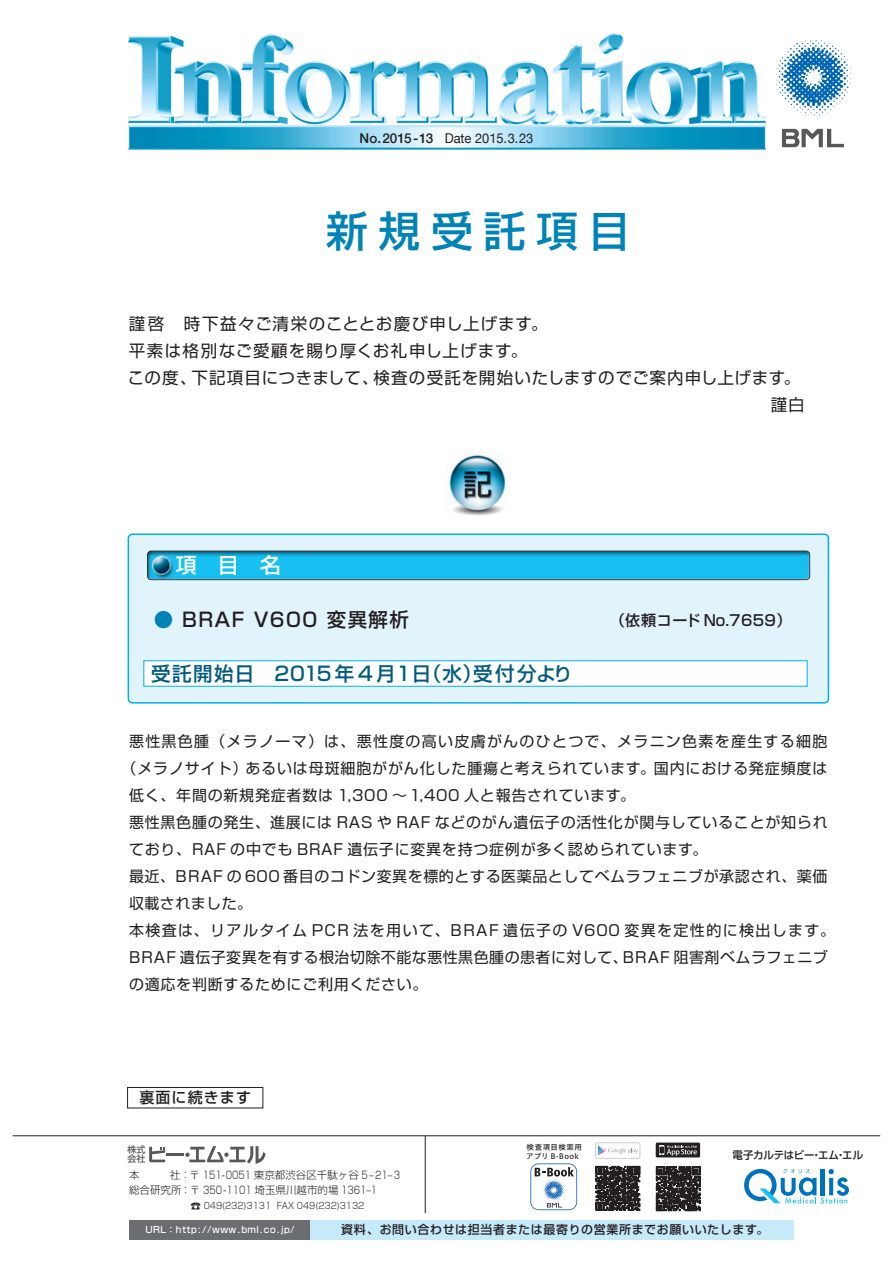
<style>
.page{position:relative;width:893px;height:1263px;background:#fff}
.page>*{position:absolute;margin:0;border:0;box-sizing:border-box;transform-origin:0 0}
.t1{font:500 42px "Shin Go Pro";letter-spacing:.25em;color:#0083b6}
.t2{font:500 21px "Shin Go Pro";color:#fff}
.t3{font:500 19.5px "Shin Go Pro";letter-spacing:.06em;color:#005b7f}
.t4{font:500 19.5px "Shin Go Pro";letter-spacing:.075em;color:#231f20}
.t5{font:16.5px "Shin Go Pro";letter-spacing:.055em;color:#231f20}
.t6{font:15px "Shin Go Pro";letter-spacing:.05em;color:#231f20}
.t7{font:15px "Shin Go Pro";letter-spacing:.03em;color:#231f20}
.t8{font:15px "Shin Go Pro";letter-spacing:.09em;color:#231f20}
.t9{font:15px "Shin Go Pro";letter-spacing:.085em;color:#231f20}
.t10{font:500 15px "Shin Go Pro";letter-spacing:.025em;color:#231f20}
.t11{font:500 15px "Shin Go Pro";letter-spacing:.075em;color:#231f20}
.t12{font:13.5px "Helvetica Neue";color:#231f20;scale:.95 1}
.t13{font:500 12px "Shin Go Pro";letter-spacing:.05em;color:#231f20}
.t14{font:300 10.5px/15px "Shin Go Pro";color:#231f20}
.t15{font:500 10.5px "Shin Go Pro";letter-spacing:-.025em;color:#231f20}
.t16{font:300 9px "Shin Go Pro";color:#231f20;scale:.9 1}
.t17{font:500 9px "Shin Go Pro";letter-spacing:.05em;color:#fff}
.t18{font:500 9px/9.4px "Shin Go Pro";color:#57585a}
.t19{font:7.5px/9px "Hiragino UD Sans Std W5";letter-spacing:.05em;color:#231f20}
.s1{font-weight:500}
.s2{color:#0083b6}
.s3{font-size:10.5px}
</style>
<div class="page">
<img style="left:128px;top:33px;width:663px;height:117px">
<svg style="left:776px;top:40px;width:75px;height:75px"></svg>
<svg style="left:782px;top:129px;width:62px;height:18px"></svg>
<hr style="left:425px;top:1136px;width:1px;height:77px;background:#231f20">
<hr style="left:13px;top:1135px;width:867px;height:1px;background:#231f20">
<div style="left:310px;top:1220px;width:484px;height:19px;background:#c6eafa"></div>
<div style="left:130px;top:1220px;width:180px;height:19px;background:#6c6d70"></div>
<svg style="left:744px;top:1169px;width:105px;height:34px"></svg>
<div style="left:128px;top:534px;width:700px;height:169px;background:#e1f4fc;border-radius:4px"></div>
<div style="left:128px;top:533px;width:701px;height:171px;border:2px solid #00aeef;border-radius:4px"></div>
<img style="left:447px;top:453px;width:59px;height:63px">
<img style="left:147px;top:550px;width:663px;height:30px">
<div style="left:144px;top:661px;width:663px;height:25px;background:#fff"></div>
<div style="left:144px;top:660px;width:663px;height:26px;border:1px solid #00aeef"></div>
<svg style="left:149px;top:1147px;width:16px;height:15px"></svg>
<hr style="left:166px;top:1153px;width:18px;height:3px;background:#57585a">
<svg style="left:185px;top:1146px;width:81px;height:18px"></svg>
<svg style="left:529px;top:1162px;width:50px;height:50px"></svg>
<svg style="left:530px;top:1163px;width:47px;height:47px"></svg>
<svg style="left:655px;top:1142px;width:45px;height:16px"></svg>
<svg style="left:655px;top:1166px;width:46px;height:46px"></svg>
<svg style="left:656px;top:1167px;width:44px;height:44px"></svg>
<svg style="left:595px;top:1143px;width:45px;height:15px"></svg>
<svg style="left:595px;top:1165px;width:46px;height:46px"></svg>
<svg style="left:596px;top:1166px;width:44px;height:44px"></svg>
<div style="left:127px;top:1087px;width:136px;height:21px;border:1px solid #231f20"></div>
<p class="t12" style="left:360px;top:128px;width:184px"><span class="s1">No.2015-13</span> Date 2015.3.23</p>
<h1 class="t1" style="left:326px;top:196px;width:306px">新規受託項目</h1>
<p class="t5" style="left:129px;top:310px;width:420px">謹啓　時下益々ご清栄のこととお慶び申し上げます。</p>
<p class="t5" style="left:129px;top:338px;width:400px">平素は格別なご愛顧を賜り厚くお礼申し上げます。</p>
<p class="t5" style="left:128px;top:364px;width:674px">この度、下記項目につきまして、検査の受託を開始いたしますのでご案内申し上げます。</p>
<p class="t5" style="left:771px;top:391px;width:35px">謹白</p>
<h2 class="t2" style="left:176px;top:548px;width:106px">項　目　名</h2>
<h3 class="t4" style="left:154px;top:603px;width:257px"><span class="s2">●</span> BRAF V600 変異解析</h3>
<p class="t10" style="left:610px;top:608px;width:183px">（依頼コード No.7659）</p>
<h3 class="t3" style="left:151px;top:657px;width:423px">受託開始日　2015年 4月1日（水）受付分より</h3>
<p class="t9" style="left:129px;top:729px;width:700px">悪性黒色腫（メラノーマ）は、悪性度の高い皮膚がんのひとつで、メラニン色素を産生する細胞</p>
<p class="t6" style="left:122px;top:756px;width:707px">（メラノサイト）あるいは母斑細胞ががん化した腫瘍と考えられています。国内における発症頻度は</p>
<p class="t6" style="left:129px;top:783px;width:508px">低く、年間の新規発症者数は 1,300 〜1,400 人と報告されています。</p>
<p class="t6" style="left:129px;top:810px;width:700px">悪性黒色腫の発生、進展には RAS や RAF などのがん遺伝子の活性化が関与していることが知られ</p>
<p class="t6" style="left:129px;top:837px;width:580px">ており、RAF の中でも BRAF 遺伝子に変異を持つ症例が多く認められています。</p>
<p class="t6" style="left:129px;top:864px;width:700px">最近、BRAF の600 番目のコドン変異を標的とする医薬品としてベムラフェニブが承認され、薬価</p>
<p class="t7" style="left:129px;top:891px;width:125px">収載されました。</p>
<p class="t8" style="left:129px;top:918px;width:708px">本検査は、リアルタイム PCR 法を用いて、BRAF 遺伝子の V600 変異を定性的に検出します。</p>
<p class="t7" style="left:129px;top:945px;width:700px">BRAF 遺伝子変異を有する根治切除不能な悪性黒色腫の患者に対して、BRAF 阻害剤ベムラフェニブ</p>
<p class="t6" style="left:129px;top:972px;width:300px">の適応を判断するためにご利用ください。</p>
<p class="t11" style="left:139px;top:1085px;width:113px">裏面に続きます</p>
<p class="t18" style="left:127px;top:1143px;width:19px">株式会社</p>
<p class="t19" style="left:526px;top:1142px;width:57px">検査項目検索用アプリ B-Book</p>
<p class="t14" style="left:129px;top:1166px;width:272px">本 　　 社：〒 151-0051 東京都渋谷区千駄ヶ谷 5–21–3総合研究所：〒 350-1101 埼玉県川越市的場 1361–1</p>
<p class="t16" style="left:191px;top:1198px;width:195px"><span class="s3">☎</span> 049(232)3131　FAX 049(232)3132</p>
<p class="t15" style="left:732px;top:1146px;width:132px">電子カルテはビー・エム・エル</p>
<p class="t17" style="left:145px;top:1222px;width:151px">URL：http://www.bml.co.jp/</p>
<p class="t13" style="left:341px;top:1219px;width:429px">資料、お問い合わせは担当者または最寄りの営業所までお願いいたします。</p>
</div>
